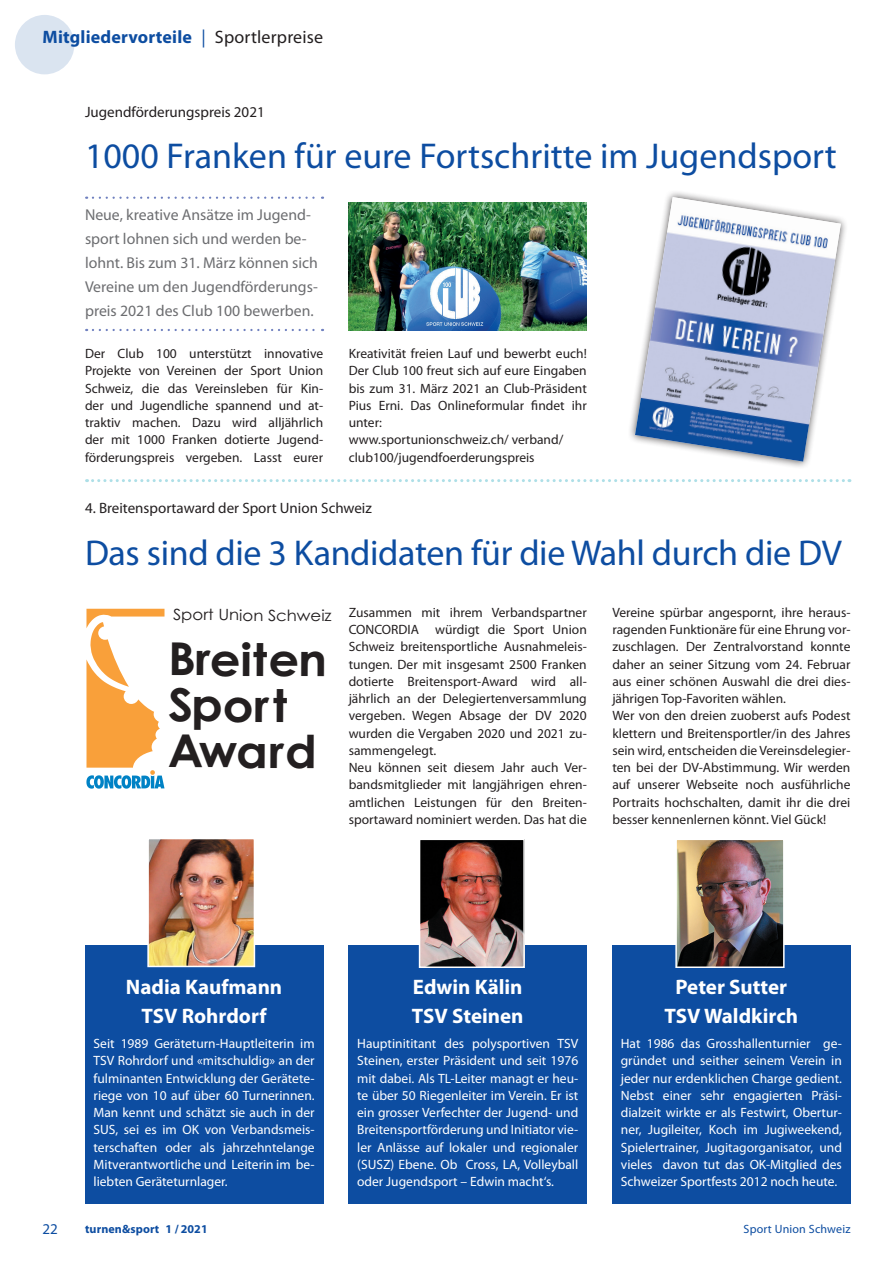
<style>
.page{position:relative;width:893px;height:1263px;background:#fff}
.page>*{position:absolute;margin:0;border:0;box-sizing:border-box;transform-origin:0 0}
.t1{font:700 45.3px/45.9px "Century Gothic";letter-spacing:-.005em;color:#231f20;scale:1.06 1}
.t2{font:36px "Myriad Pro";letter-spacing:-.005em;color:#0d4da1}
.t3{font:700 21px/28.8px "Myriad Pro";color:#fff;text-align:center}
.t4{font:700 18px "Myriad Pro";letter-spacing:.01em;color:#0d4da1}
.t5{font:15.75px/24px "Myriad Pro";color:#6c6d70}
.t6{font:15.6px "Century Gothic";letter-spacing:-.005em;color:#231f20;scale:1.06 1}
.t7{font:15px "Myriad Pro";color:#231f20}
.t8{font:15px "Myriad Pro";color:#0d4da1}
.t9{font:13.5px/17.2px "Myriad Pro";color:#231f20}
.t10{font:13.5px/17.2px "Myriad Pro";color:#fff;text-align:justify}
.t11{font:700 12px "Myriad Pro";letter-spacing:.01em;color:#0d4da1}
.t12{font:12px "Myriad Pro";letter-spacing:.015em;color:#0d4da1}
.s1{font-weight:400}
.s2{font-weight:400;color:#231f20}
</style>
<div class="page">
<div style="left:15px;top:15px;width:59px;height:59px;background:#dae4f0;border-radius:50%"></div>
<div style="left:85px;top:945px;width:238px;height:258px;background:#0d4da1"></div>
<svg style="left:93px;top:197px;width:230px;height:2px"></svg>
<svg style="left:93px;top:329px;width:230px;height:2px"></svg>
<svg style="left:86px;top:609px;width:78px;height:180px"></svg>
<img style="left:349px;top:203px;width:238px;height:127px">
<div style="left:627px;top:189px;width:221px;height:280px;background:#231f20;opacity:.75"></div>
<img style="left:635px;top:197px;width:206px;height:265px">
<svg style="left:87px;top:479px;width:763px;height:3px"></svg>
<div style="left:349px;top:945px;width:238px;height:258px;background:#0d4da1"></div>
<img style="left:422px;top:841px;width:100px;height:124px">
<div style="left:419px;top:838px;width:106px;height:130px;border:2px solid #fff"></div>
<div style="left:612px;top:945px;width:238px;height:258px;background:#0d4da1"></div>
<img style="left:150px;top:841px;width:102px;height:123px">
<div style="left:147px;top:838px;width:108px;height:129px;border:2px solid #fff"></div>
<img style="left:678px;top:841px;width:104px;height:124px">
<div style="left:675px;top:838px;width:110px;height:130px;border:2px solid #fff"></div>
<h3 class="t4" style="left:43px;top:27px;width:282px">Mitgliedervorteile <span class="s1">|</span> <span class="s2">Sportlerpreise</span></h3>
<p class="t7" style="left:85px;top:103px;width:181px">Jugendförderungspreis 2021</p>
<h2 class="t2" style="left:85px;top:137px;width:753px">1000 Franken für eure Fortschritte im Jugendsport</h2>
<p class="t5" style="left:85px;top:203px;width:234px">Neue, kreative Ansätze im Jugend&shy;sport lohnen sich und werden be&shy;lohnt. Bis zum 31. März können sich Vereine um den Jugendförderungs&shy;preis 2021 des Club 100 bewerben.</p>
<p class="t9" style="left:85px;top:345px;width:240px;text-align:justify">Der Club 100 unterstützt innovative Projekte von Vereinen der Sport Union Schweiz, die das Vereinsleben für Kin&shy;der und Jugendliche spannend und at&shy;traktiv machen. Dazu wird alljährlich der mit 1000 Franken dotierte Jugend&shy;förderungspreis vergeben. Lasst eurer</p>
<p class="t9" style="left:349px;top:345px;width:240px">Kreativität freien Lauf und bewerbt euch!<br>Der Club 100 freut sich auf eure Eingaben bis zum 31. März 2021 an Club-Präsident Pius Erni. Das Onlineformular findet ihr unter:<br>www.sportunionschweiz.ch/ verband/ club100/jugendfoerderungspreis</p>
<p class="t7" style="left:85px;top:500px;width:288px">4. Breitensportaward der Sport Union Schweiz</p>
<h2 class="t2" style="left:85px;top:533px;width:758px">Das sind die 3 Kandidaten für die Wahl durch die DV</h2>
<p class="t6" style="left:173px;top:605px;width:151px">Sport Union Schweiz</p>
<h1 class="t1" style="left:168px;top:635px;width:152px">Breiten<br>Sport<br>Award</h1>
<p class="t9" style="left:349px;top:604px;width:240px">Zusammen mit ihrem Verbandspartner CONCORDIA würdigt die Sport Union Schweiz breitensportliche Ausnahmeleis&shy;tungen. Der mit insgesamt 2500 Franken dotierte Breitensport-Award wird all&shy;jährlich an der Delegiertenversammlung vergeben. Wegen Absage der DV 2020 wurden die Vergaben 2020 und 2021 zu&shy;sammengelegt.<br>Neu können seit diesem Jahr auch Ver&shy;bandsmitglieder mit langjährigen ehren&shy;amtlichen Leistungen für den Breiten&shy;sportaward nominiert werden. Das hat die</p>
<p class="t9" style="left:612px;top:604px;width:240px">Vereine spürbar angespornt, ihre heraus&shy;ragenden Funktionäre für eine Ehrung vor&shy;zuschlagen. Der Zentralvorstand konnte daher an seiner Sitzung vom 24. Februar aus einer schönen Auswahl die drei dies&shy;jährigen Top-Favoriten wählen.<br>Wer von den dreien zuoberst aufs Podest klettern und Breitensportler/in des Jahres sein wird, entscheiden die Vereinsdelegier&shy;ten bei der DV-Abstimmung. Wir werden auf unserer Webseite noch ausführliche Portraits hochschalten, damit ihr die drei besser kennenlernen könnt. Viel Gück!</p>
<h3 class="t3" style="left:126px;top:973px;width:158px">Nadia Kaufmann<br>TSV Rohrdorf</h3>
<p class="t10" style="left:94px;top:1035px;width:223px">Seit 1989 Geräteturn-Hauptleiterin im TSV Rohrdorf und «mitschuldig» an der fulminanten Entwicklung der Gerätete&shy;riege von 10 auf über 60 Turnerinnen.<br>Man kennt und schätzt sie auch in der SUS, sei es im OK von Verbandsmeis&shy;terschaften oder als jahrzehntelange Mitverantwortliche und Leiterin im be&shy;liebten Geräteturnlager.</p>
<h3 class="t3" style="left:412px;top:973px;width:113px;text-align:left">Edwin Kälin<br>TSV Steinen</h3>
<p class="t10" style="left:357px;top:1035px;width:223px">Hauptinititant des polysportiven TSV Steinen, erster Präsident und seit 1976 mit dabei. Als TL-Leiter managt er heu&shy;te über 50 Riegenleiter im Verein. Er ist ein grosser Verfechter der Jugend- und Breitensportförderung und Initiator vie&shy;ler Anlässe auf lokaler und regionaler (SUSZ) Ebene. Ob Cross, LA, Volleyball oder Jugendsport – Edwin macht‘s.</p>
<h3 class="t3" style="left:665px;top:973px;width:135px">Peter Sutter<br>TSV Waldkirch</h3>
<p class="t10" style="left:621px;top:1035px;width:223px">Hat 1986 das Grosshallenturnier ge&shy;gründet und seither seinem Verein in jeder nur erdenklichen Charge gedient.<br>Nebst einer sehr engagierten Präsi&shy;dialzeit wirkte er als Festwirt, Obertur&shy;ner, Jugileiter, Koch im Jugiweekend, Spielertrainer, Jugitagorganisator, und vieles davon tut das OK-Mitglied des Schweizer Sportfests 2012 noch heute.</p>
<p class="t8" style="left:43px;top:1220px;width:17px">22</p>
<p class="t11" style="left:85px;top:1222px;width:124px">turnen&amp;sport 1 / 2021</p>
<p class="t12" style="left:744px;top:1222px;width:108px">Sport Union Schweiz</p>
</div>
